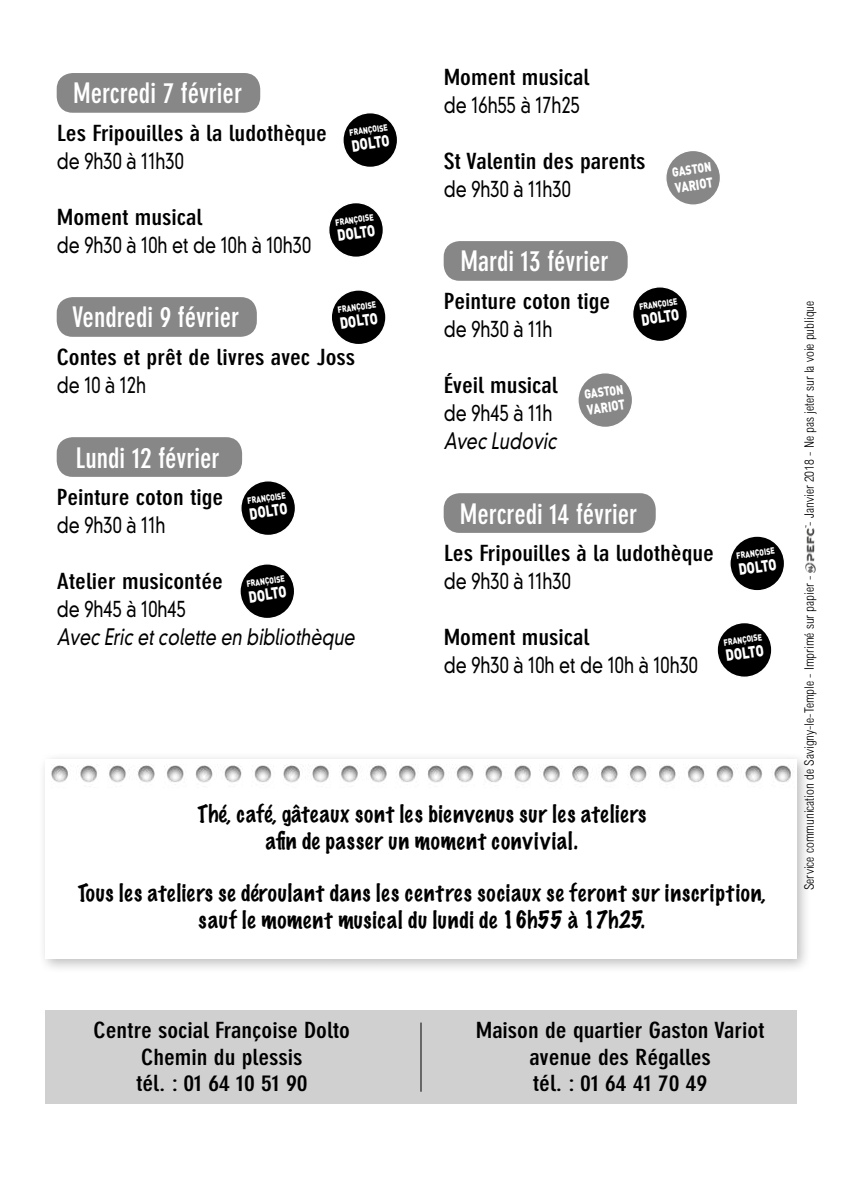
<style>
.page{position:relative;width:842px;height:1191px;background:#fff}
.page>*{position:absolute;margin:0;border:0;box-sizing:border-box;transform-origin:0 0}
.t1{font:700 condensed 28px "DIN Neuzeit Grotesk";color:#fff}
.t2{font:700 condensed 22px/26.4px "DIN Neuzeit Grotesk";color:#000;text-align:center;scale:1.2 1}
.t3{font:100 22px/26.4px "Marker Felt";letter-spacing:.04em;color:#000;text-align:center}
.t4{font:300 22px "DIN Neuzeit Grotesk";color:#000;scale:.8 1}
.t5{font:italic 300 22px "DIN Neuzeit Grotesk";color:#000;scale:.8 1}
.t6{font:900 16px "DIN";color:#fff;scale:.8 1}
.t7{font:900 14px "DIN";color:#fff;scale:.8 1}
.t8{font:300 condensed 13px "Arial";color:#000}
.t9{font:900 13px "DIN";color:#fff;scale:.8 1}
.t10{font:900 9px "DIN";color:#fff;scale:.8 1}
</style>
<div class="page">
<div style="left:57px;top:73px;width:203px;height:40px;background:#878787;border-radius:16px"></div>
<div style="left:57px;top:297px;width:200px;height:40px;background:#878787;border-radius:16px"></div>
<div style="left:57px;top:437px;width:185px;height:40px;background:#878787;border-radius:16px"></div>
<div style="left:444px;top:241px;width:184px;height:40px;background:#878787;border-radius:16px"></div>
<div style="left:444px;top:493px;width:212px;height:40px;background:#878787;border-radius:16px"></div>
<div style="left:45px;top:1010px;width:752px;height:93px;background:#d0d0d0"></div>
<hr style="left:420px;top:1022px;width:1px;height:69px;background:#000">
<div style="left:38px;top:751px;width:774px;height:222px;background:#000;opacity:.26"></div>
<img style="left:45px;top:759px;width:752px;height:199px">
<img style="left:805px;top:525px;width:11px;height:47px">
<div style="left:578px;top:373px;width:55px;height:54px;background:#878787;border-radius:50%"></div>
<div style="left:577px;top:372px;width:56px;height:56px;border:1px solid #fff;border-radius:50%"></div>
<div style="left:343px;top:113px;width:55px;height:54px;background:#000;border-radius:50%"></div>
<div style="left:342px;top:112px;width:56px;height:56px;border:1px solid #fff;border-radius:50%"></div>
<div style="left:329px;top:203px;width:54px;height:54px;background:#000;border-radius:50%"></div>
<div style="left:328px;top:202px;width:56px;height:56px;border:1px solid #fff;border-radius:50%"></div>
<div style="left:331px;top:290px;width:55px;height:55px;background:#000;border-radius:50%"></div>
<div style="left:331px;top:289px;width:56px;height:56px;border:1px solid #fff;border-radius:50%"></div>
<div style="left:666px;top:150px;width:54px;height:55px;background:#878787;border-radius:50%"></div>
<div style="left:665px;top:150px;width:56px;height:56px;border:1px solid #fff;border-radius:50%"></div>
<div style="left:241px;top:481px;width:54px;height:54px;background:#000;border-radius:50%"></div>
<div style="left:240px;top:480px;width:56px;height:56px;border:1px solid #fff;border-radius:50%"></div>
<div style="left:240px;top:564px;width:55px;height:54px;background:#000;border-radius:50%"></div>
<div style="left:239px;top:563px;width:56px;height:56px;border:1px solid #fff;border-radius:50%"></div>
<div style="left:633px;top:287px;width:54px;height:54px;background:#000;border-radius:50%"></div>
<div style="left:632px;top:286px;width:56px;height:56px;border:1px solid #fff;border-radius:50%"></div>
<div style="left:730px;top:536px;width:54px;height:55px;background:#000;border-radius:50%"></div>
<div style="left:729px;top:535px;width:56px;height:56px;border:1px solid #fff;border-radius:50%"></div>
<div style="left:717px;top:622px;width:55px;height:55px;background:#000;border-radius:50%"></div>
<div style="left:716px;top:622px;width:56px;height:56px;border:1px solid #fff;border-radius:50%"></div>
<p class="t1" style="left:73px;top:77px;width:171px">Mercredi 7 février</p>
<p class="t2" style="left:57px;top:120px;width:227px">Les Fripouilles à la ludothèque</p>
<p class="t4" style="left:57px;top:147px;width:161px">de 9h30 à 11h30</p>
<p class="t2" style="left:57px;top:204px;width:123px">Moment musical</p>
<p class="t4" style="left:57px;top:231px;width:320px">de 9h30 à 10h et de 10h à 10h30</p>
<p class="t10" style="left:349px;top:126px;width:50px;rotate:-8deg">FRANÇOISE</p>
<p class="t6" style="left:350px;top:135px;width:49px;rotate:-8deg">DOLTO</p>
<p class="t10" style="left:334px;top:216px;width:50px;rotate:-8deg">FRANÇOISE</p>
<p class="t6" style="left:336px;top:225px;width:49px;rotate:-8deg">DOLTO</p>
<p class="t10" style="left:337px;top:304px;width:50px;rotate:-8deg">FRANÇOISE</p>
<p class="t6" style="left:338px;top:312px;width:49px;rotate:-8deg">DOLTO</p>
<p class="t1" style="left:72px;top:301px;width:169px">Vendredi 9 février</p>
<p class="t2" style="left:57px;top:344px;width:250px">Contes et prêt de livres avec Joss</p>
<p class="t4" style="left:57px;top:371px;width:114px">de 10 à 12h</p>
<p class="t1" style="left:76px;top:441px;width:146px">Lundi 12 février</p>
<p class="t2" style="left:57px;top:484px;width:140px">Peinture coton tige</p>
<p class="t4" style="left:57px;top:511px;width:138px">de 9h30 à 11h</p>
<p class="t2" style="left:57px;top:568px;width:140px">Atelier musicontée</p>
<p class="t4" style="left:57px;top:595px;width:163px">de 9h45 à 10h45</p>
<p class="t5" style="left:57px;top:623px;width:379px">Avec Eric etcolette en bibliothèque</p>
<p class="t10" style="left:247px;top:494px;width:50px;rotate:-8deg">FRANÇOISE</p>
<p class="t6" style="left:248px;top:503px;width:49px;rotate:-8deg">DOLTO</p>
<p class="t10" style="left:246px;top:577px;width:50px;rotate:-8deg">FRANÇOISE</p>
<p class="t6" style="left:247px;top:586px;width:49px;rotate:-8deg">DOLTO</p>
<p class="t2" style="left:444px;top:64px;width:123px">Moment musical</p>
<p class="t4" style="left:444px;top:91px;width:172px">de 16h55 à 17h25</p>
<p class="t2" style="left:444px;top:148px;width:170px">St Valentin des parents</p>
<p class="t4" style="left:444px;top:175px;width:161px">de 9h30 à 11h30</p>
<p class="t9" style="left:671px;top:163px;width:51px;rotate:-8deg">GASTON</p>
<p class="t7" style="left:674px;top:178px;width:49px;rotate:-8deg">VARIOT</p>
<p class="t1" style="left:461px;top:245px;width:150px">Mardi 13 février</p>
<p class="t2" style="left:444px;top:288px;width:140px">Peinture coton tige</p>
<p class="t4" style="left:444px;top:315px;width:138px">de 9h30 à 11h</p>
<p class="t2" style="left:444px;top:372px;width:97px">Éveil musical</p>
<p class="t4" style="left:444px;top:399px;width:138px">de 9h45 à 11h</p>
<p class="t5" style="left:444px;top:427px;width:148px">Avec Ludovic</p>
<p class="t9" style="left:583px;top:386px;width:51px;rotate:-8deg">GASTON</p>
<p class="t7" style="left:586px;top:400px;width:49px;rotate:-8deg">VARIOT</p>
<p class="t10" style="left:638px;top:300px;width:50px;rotate:-8deg">FRANÇOISE</p>
<p class="t6" style="left:640px;top:309px;width:49px;rotate:-8deg">DOLTO</p>
<p class="t1" style="left:460px;top:497px;width:179px">Mercredi 14 février</p>
<p class="t2" style="left:444px;top:540px;width:227px">Les Fripouilles à la ludothèque</p>
<p class="t4" style="left:444px;top:567px;width:161px">de 9h30 à 11h30</p>
<p class="t2" style="left:444px;top:624px;width:123px">Moment musical</p>
<p class="t4" style="left:444px;top:651px;width:320px">de 9h30 à 10h et de 10h à 10h30</p>
<p class="t10" style="left:736px;top:550px;width:50px;rotate:-8deg">FRANÇOISE</p>
<p class="t6" style="left:737px;top:558px;width:49px;rotate:-8deg">DOLTO</p>
<p class="t10" style="left:723px;top:636px;width:50px;rotate:-8deg">FRANÇOISE</p>
<p class="t6" style="left:724px;top:645px;width:49px;rotate:-8deg">DOLTO</p>
<p class="t3" style="left:197px;top:800px;width:450px">Thé, café, gâteaux sont les bienvenus sur les ateliers afin de passer un moment convivial.</p>
<p class="t3" style="left:78px;top:879px;width:689px">Tous les ateliers se déroulant dans les centres sociaux se feront sur inscription, sauf le moment musical du lundi de 16h55 à 17h25.</p>
<p class="t8" style="left:802px;top:525px;width:226px;rotate:-90deg">- Janvier 2018 - Ne pas jeter sur la voie publique</p>
<p class="t8" style="left:802px;top:890px;width:316px;rotate:-90deg">Service communication de Savigny-le-Temple - Imprimé sur papier -</p>
<p class="t2" style="left:94px;top:1017px;width:215px">Centre social Françoise Dolto<br>Chemin du plessis<br>tél. : 01 64 10 51 90</p>
<p class="t2" style="left:476px;top:1017px;width:242px">Maison de quartier Gaston Variot avenue des Régalles<br>tél. : 01 64 41 70 49</p>
</div>
